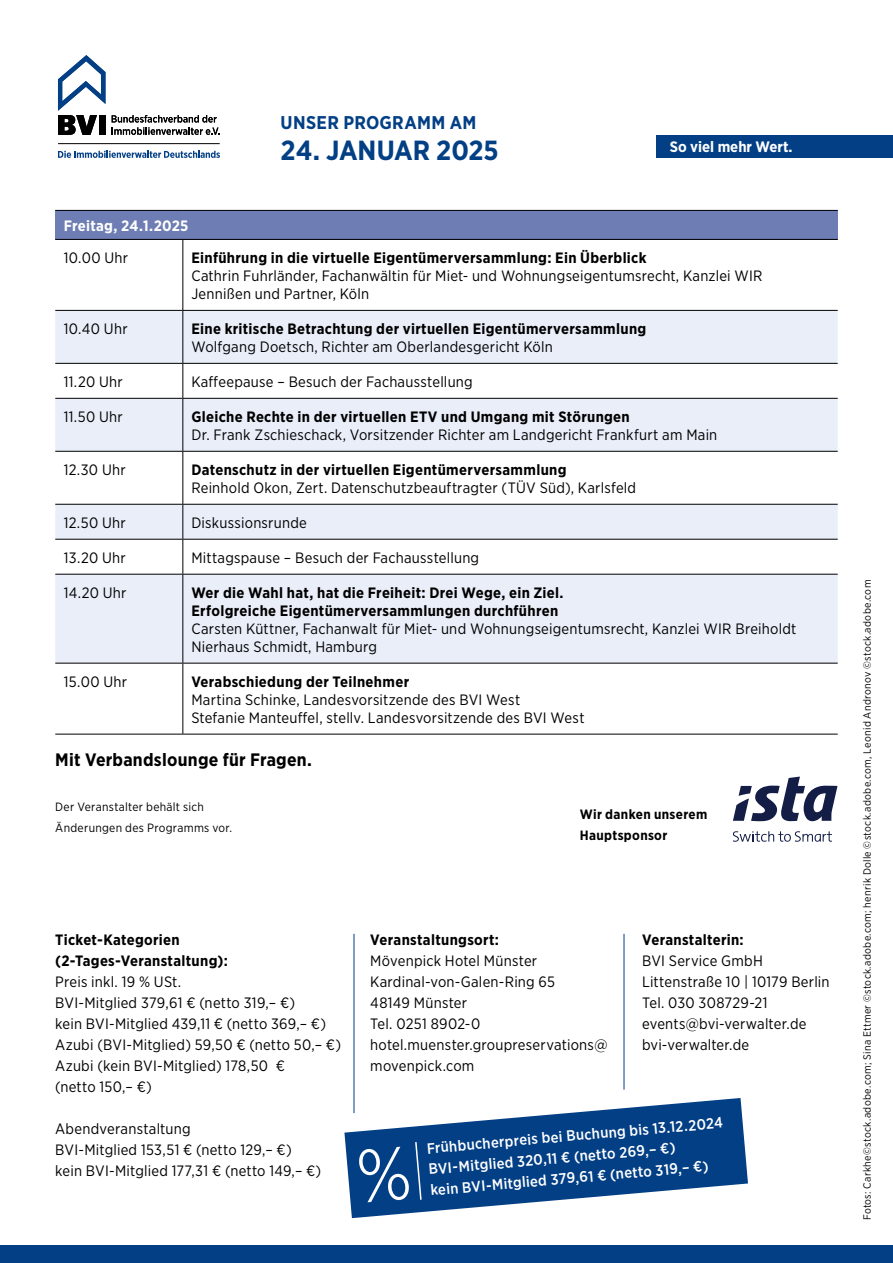
<style>
.page{position:relative;width:893px;height:1263px;background:#fff}
.page>*{position:absolute;margin:0;border:0;box-sizing:border-box;transform-origin:0 0}
.t1{font:700 27.6px "Gotham Narrow";color:#033f85}
.t2{font:700 18.45px "Gotham Narrow";letter-spacing:.015em;color:#033f85}
.p_fliesstext{font:700 18px "Gotham Narrow";letter-spacing:.015em;color:#000}
.t3{font:700 15.15px "Gotham Narrow";color:#fff}
.p_fliesstext-2{font:15px/21px "Gotham Narrow";letter-spacing:.015em;color:#000}
.p_fliesstext-3{font:700 15px/21px "Gotham Narrow";letter-spacing:.02em;color:#000}
.p_fliesstext-4{font:500 15px "Gotham Narrow";color:#fff}
.p_fliesstext-5{font:700 15px "Gotham Narrow";letter-spacing:.02em;color:#fff}
.p_fliesstext-6{font:700 13.5px/21px "Gotham Narrow";letter-spacing:.025em;color:#000}
.p_fliesstext-7{font:12px/21px "Gotham Narrow";letter-spacing:.025em;color:#000}
.p_fliesstext-8{font:10.5px "Gotham Narrow";letter-spacing:.03em;color:#000}
</style>
<div class="page">
<div style="left:0;top:1246px;width:893px;height:17px;background:#033f85"></div>
<hr style="left:354px;top:934px;width:1px;height:179px;background:#033f85">
<hr style="left:624px;top:934px;width:1px;height:156px;background:#033f85">
<svg style="left:344px;top:1098px;width:404px;height:120px;fill:#033f85"></svg>
<svg style="left:58px;top:55px;width:47px;height:80px"></svg>
<div style="left:99px;top:115px;width:7px;height:20px;background:#000"></div>
<svg style="left:112px;top:115px;width:108px;height:20px"></svg>
<hr style="left:58px;top:143px;width:162px;height:1px;background:#000">
<svg style="left:58px;top:151px;width:162px;height:7px"></svg>
<div style="left:656px;top:135px;width:237px;height:23px;background:#033f85"></div>
<div style="left:55px;top:210px;width:783px;height:29px;background:#6e7db3"></div>
<svg style="left:55px;top:311px;width:783px;height:352px;fill:#e9eef9"></svg>
<hr style="left:55px;top:210px;width:128px;height:1px;background:#000">
<hr style="left:183px;top:210px;width:655px;height:1px;background:#000">
<hr style="left:55px;top:239px;width:128px;height:1px;background:#000">
<hr style="left:183px;top:239px;width:655px;height:1px;background:#000">
<hr style="left:182px;top:240px;width:1px;height:70px;background:#000">
<hr style="left:55px;top:310px;width:128px;height:1px;background:#000">
<hr style="left:183px;top:310px;width:655px;height:1px;background:#000">
<hr style="left:182px;top:311px;width:1px;height:52px;background:#000">
<hr style="left:55px;top:363px;width:128px;height:1px;background:#000">
<hr style="left:183px;top:363px;width:655px;height:1px;background:#000">
<hr style="left:182px;top:364px;width:1px;height:34px;background:#000">
<hr style="left:55px;top:398px;width:128px;height:1px;background:#000">
<hr style="left:183px;top:398px;width:655px;height:1px;background:#000">
<hr style="left:182px;top:399px;width:1px;height:52px;background:#000">
<hr style="left:55px;top:451px;width:128px;height:1px;background:#000">
<hr style="left:183px;top:451px;width:655px;height:1px;background:#000">
<hr style="left:182px;top:452px;width:1px;height:52px;background:#000">
<hr style="left:55px;top:504px;width:128px;height:1px;background:#000">
<hr style="left:183px;top:504px;width:655px;height:1px;background:#000">
<hr style="left:182px;top:505px;width:1px;height:34px;background:#000">
<hr style="left:55px;top:539px;width:128px;height:1px;background:#000">
<hr style="left:183px;top:539px;width:655px;height:1px;background:#000">
<hr style="left:182px;top:540px;width:1px;height:34px;background:#000">
<hr style="left:55px;top:574px;width:128px;height:1px;background:#000">
<hr style="left:183px;top:574px;width:655px;height:1px;background:#000">
<hr style="left:182px;top:574px;width:1px;height:89px;background:#000">
<hr style="left:55px;top:663px;width:128px;height:1px;background:#000">
<hr style="left:183px;top:663px;width:655px;height:1px;background:#000">
<hr style="left:182px;top:663px;width:1px;height:71px;background:#000">
<hr style="left:55px;top:734px;width:128px;height:1px;background:#000">
<hr style="left:183px;top:734px;width:655px;height:1px;background:#000">
<svg style="left:733px;top:831px;width:99px;height:11px"></svg>
<svg style="left:733px;top:776px;width:104px;height:45px"></svg>
<div style="left:358px;top:1140px;width:64px;height:63px;background:#033f85"></div>
<p class="t2" style="left:281px;top:111px;width:197px">UNSER PROGRAMM AM</p>
<p class="t1" style="left:281px;top:132px;width:219px">24. JANUAR 2025</p>
<p class="t3" style="left:670px;top:137px;width:124px">So viel mehr Wert.</p>
<p class="p_fliesstext-5" style="left:64px;top:216px;width:126px">Freitag, 24.1.2025</p>
<p class="p_fliesstext-2" style="left:64px;top:247px;width:66px">10.00 Uhr</p>
<p class="p_fliesstext-3" style="left:191px;top:247px;width:457px">Einführung in die virtuelle Eigentümerversammlung: Ein Überblick</p>
<p class="p_fliesstext-2" style="left:191px;top:266px;width:573px;line-height:18px">Cathrin Fuhrländer, Fachanwältin für Miet- und Wohnungseigentumsrecht, Kanzlei WIR<br>Jennißen und Partner, Köln</p>
<p class="p_fliesstext-2" style="left:64px;top:318px;width:65px">10.40 Uhr</p>
<p class="p_fliesstext-3" style="left:191px;top:318px;width:456px">Eine kritische Betrachtung der virtuellen Eigentümerversammlung</p>
<p class="p_fliesstext-2" style="left:191px;top:336px;width:363px">Wolfgang Doetsch, Richter am Oberlandesgericht Köln</p>
<p class="p_fliesstext-2" style="left:64px;top:371px;width:60px">11.20 Uhr</p>
<p class="p_fliesstext-2" style="left:191px;top:371px;width:283px">Kaffeepause – Besuch der Fachausstellung</p>
<p class="p_fliesstext-2" style="left:64px;top:406px;width:61px">11.50 Uhr</p>
<p class="p_fliesstext-3" style="left:191px;top:406px;width:440px">Gleiche Rechte in der virtuellen ETV und Umgang mit Störungen</p>
<p class="p_fliesstext-2" style="left:191px;top:424px;width:527px">Dr. Frank Zschieschack, Vorsitzender Richter am Landgericht Frankfurt am Main</p>
<p class="p_fliesstext-2" style="left:64px;top:459px;width:63px">12.30 Uhr</p>
<p class="p_fliesstext-3" style="left:191px;top:459px;width:377px">Datenschutz in der virtuellen Eigentümerversammlung</p>
<p class="p_fliesstext-2" style="left:191px;top:477px;width:446px">Reinhold Okon, Zert. Datenschutzbeauftragter (TÜV Süd), Karlsfeld</p>
<p class="p_fliesstext-2" style="left:64px;top:512px;width:64px">12.50 Uhr</p>
<p class="p_fliesstext-2" style="left:191px;top:512px;width:117px">Diskussionsrunde</p>
<p class="p_fliesstext-2" style="left:64px;top:547px;width:64px">13.20 Uhr</p>
<p class="p_fliesstext-2" style="left:191px;top:547px;width:289px">Mittagspause – Besuch der Fachausstellung</p>
<p class="p_fliesstext-2" style="left:64px;top:582px;width:64px">14.20 Uhr</p>
<p class="p_fliesstext-3" style="left:191px;top:583px;width:374px;line-height:18px">Wer die Wahl hat, hat die Freiheit: Drei Wege, ein Ziel.<br>Erfolgreiche Eigentümerversammlungen durchführen</p>
<p class="p_fliesstext-2" style="left:191px;top:619px;width:607px;line-height:18px">Carsten Küttner, Fachanwalt für Miet- und Wohnungseigentumsrecht, Kanzlei WIR Breiholdt<br>Nierhaus Schmidt, Hamburg</p>
<p class="p_fliesstext-2" style="left:64px;top:670px;width:65px">15.00 Uhr</p>
<p class="p_fliesstext-3" style="left:191px;top:671px;width:219px">Verabschiedung der Teilnehmer</p>
<p class="p_fliesstext-2" style="left:191px;top:688px;width:330px">Martina Schinke, Landesvorsitzende des BVI West</p>
<p class="p_fliesstext-2" style="left:191px;top:706px;width:395px">Stefanie Manteuffel, stellv. Landesvorsitzende des BVI West</p>
<p class="p_fliesstext" style="left:55px;top:748px;width:258px">Mit Verbandslounge für Fragen.</p>
<p class="p_fliesstext-7" style="left:55px;top:796px;width:178px">Der Veranstalter behält sich<br>Änderungen des Programms vor.</p>
<p class="p_fliesstext-6" style="left:580px;top:804px;width:129px">Wir danken unserem<br>Hauptsponsor</p>
<p class="p_fliesstext-3" style="left:55px;top:929px;width:174px">Ticket-Kategorien (2-Tages-Veranstaltung):</p>
<p class="p_fliesstext-2" style="left:55px;top:971px;width:127px">Preis inkl. 19 % USt.</p>
<p class="p_fliesstext-2" style="left:55px;top:992px;width:241px">BVI-Mitglied 379,61 € (netto 319,– €)</p>
<p class="p_fliesstext-2" style="left:55px;top:1013px;width:272px">kein BVI-Mitglied 439,11 € (netto 369,– €)</p>
<p class="p_fliesstext-2" style="left:55px;top:1034px;width:287px">Azubi (BVI-Mitglied) 59,50 € (netto 50,– €)</p>
<p class="p_fliesstext-2" style="left:55px;top:1055px;width:231px">Azubi (kein BVI-Mitglied) 178,50 € (netto 150,– €)</p>
<p class="p_fliesstext-2" style="left:55px;top:1118px;width:137px">Abendveranstaltung</p>
<p class="p_fliesstext-2" style="left:55px;top:1139px;width:238px">BVI-Mitglied 153,51 € (netto 129,– €)</p>
<p class="p_fliesstext-2" style="left:55px;top:1160px;width:268px">kein BVI-Mitglied 177,31 € (netto 149,– €)</p>
<p class="p_fliesstext-3" style="left:370px;top:929px;width:130px">Veranstaltungsort:</p>
<p class="p_fliesstext-2" style="left:370px;top:950px;width:168px">Mövenpick Hotel Münster</p>
<p class="p_fliesstext-2" style="left:370px;top:971px;width:186px">Kardinal-von-Galen-Ring 65</p>
<p class="p_fliesstext-2" style="left:370px;top:992px;width:98px">48149 Münster</p>
<p class="p_fliesstext-2" style="left:370px;top:1013px;width:111px">Tel. 0251 8902-0</p>
<p class="p_fliesstext-2" style="left:370px;top:1034px;width:239px">hotel.muenster.groupreservations@ movenpick.com</p>
<p class="p_fliesstext-3" style="left:642px;top:929px;width:103px">Veranstalterin:</p>
<p class="p_fliesstext-2" style="left:642px;top:950px;width:189px">BVI Service GmbH<br>Littenstraße 10 | 10179 Berlin<br>Tel. 030 308729-21 events@bvi-verwalter.de bvi-verwalter.de</p>
<p class="p_fliesstext-4" style="left:426px;top:1139px;width:299px;rotate:-5deg">Frühbucherpreis bei Buchung bis 13.12.2024</p>
<p class="p_fliesstext-4" style="left:428px;top:1160px;width:249px;rotate:-5deg">BVI-Mitglied 320,11 € (netto 269,– €)</p>
<p class="p_fliesstext-4" style="left:430px;top:1180px;width:281px;rotate:-5deg">kein BVI-Mitglied 379,61 € (netto 319,– €)</p>
<p class="p_fliesstext-8" style="left:860px;top:1220px;width:642px;rotate:-90deg">Fotos: Carkhe©stock.adobe.com; Sina Ettmer ©stock.adobe.com; henrik Dolle ©stock.adobe.com, Leonid Andronov ©stock.adobe.com</p>
</div>
